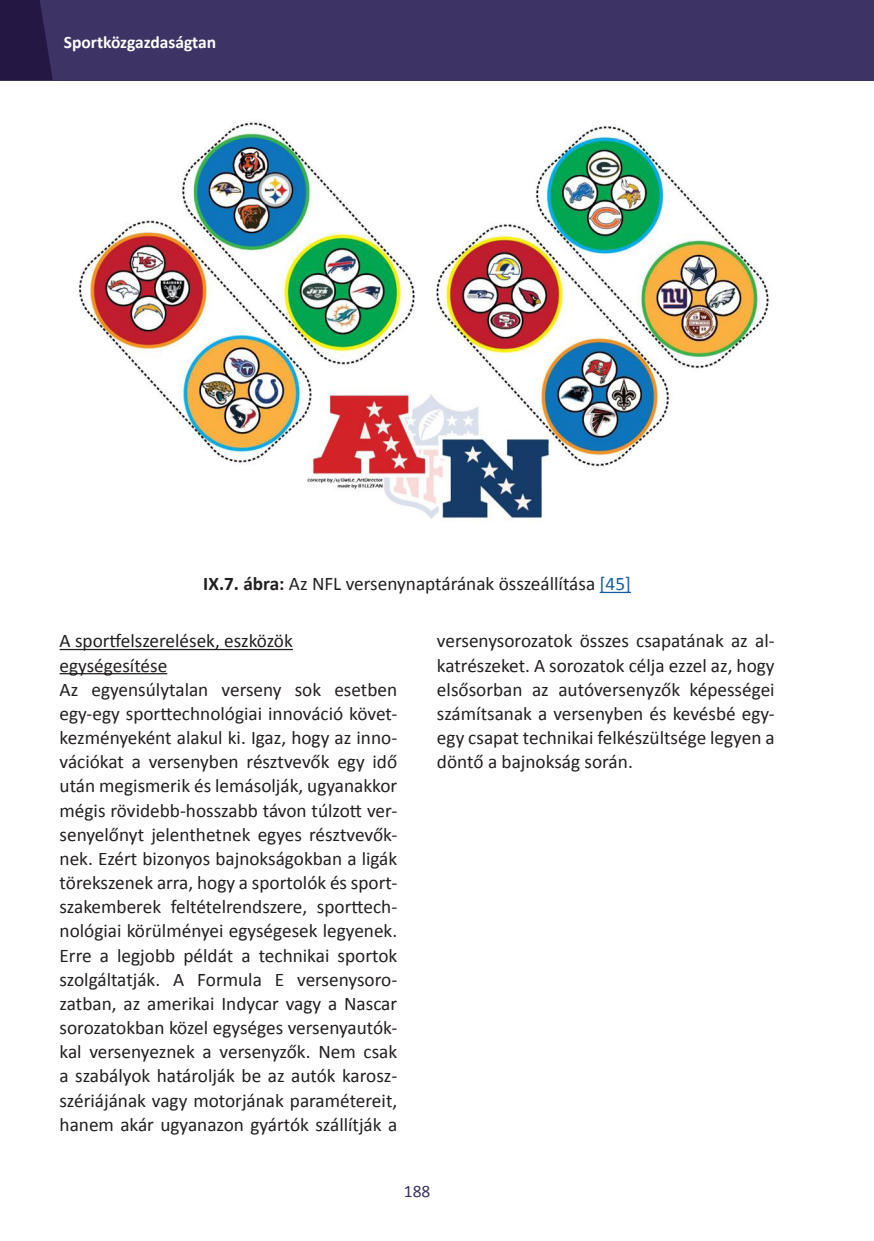
<style>
.page{position:relative;width:874px;height:1241px;background:#fff}
.page>*{position:absolute;margin:0;border:0;box-sizing:border-box;transform-origin:0 0}
.t1{font:19.25px/24.2px "Calibri";color:#231f20;text-align:justify}
.t2{font:700 17.5px "Calibri";color:#fff}
.t3{font:17.5px "Calibri";color:#3e3365}
.s1{font-weight:700}
.s2{color:#175d9e}
</style>
<div class="page">
<div style="left:0;top:0;width:873px;height:81px;background:#3e3365"></div>
<svg style="left:0;top:0;width:53px;height:80px;background:#281a47"></svg>
<hr style="left:60px;top:648px;width:233px;height:2px;background:#231f20">
<hr style="left:60px;top:673px;width:107px;height:1px;background:#231f20">
<img style="left:79px;top:122px;width:690px;height:399px">
<hr style="left:599px;top:591px;width:31px;height:2px;background:#175d9e">
<p class="t2" style="left:64px;top:30px;width:154px">Sportközgazdaságtan</p>
<p class="t1" style="left:203px;top:571px;width:429px"><span class="s1">IX.7. ábra:</span> Az NFL versenynaptárának összeállítása <span class="s2">[45]</span></p>
<p class="t1" style="left:60px;top:628px;width:235px">A sportfelszerelések, eszközök</p>
<p class="t1" style="left:60px;top:652px;width:109px">egységesítése</p>
<p class="t1" style="left:60px;top:676px;width:339px">Az egyensúlytalan verseny sok esetben egy-egy sporttechnológiai innováció követ&shy;kezményeként alakul ki. Igaz, hogy az inno&shy;vációkat a versenyben résztvevők egy idő után megismerik és lemásolják, ugyanakkor mégis rövidebb-hosszabb távon túlzott ver&shy;senyelőnyt jelenthetnek egyes résztvevők&shy;nek. Ezért bizonyos bajnokságokban a ligák törekszenek arra, hogy a sportolók és sport&shy;szakemberek feltételrendszere, sporttech&shy;nológiai körülményei egységesek legyenek.<br>Erre a legjobb példát a technikai sportok szolgáltatják. A Formula E versenysoro&shy;zatban, az amerikai Indycar vagy a Nascar sorozatokban közel egységes versenyautók&shy;kal versenyeznek a versenyzők. Nem csak a szabályok határolják be az autók karos - szériájának vagy motorjának paramétereit, hanem akár ugyanazon gyártók szállítják a</p>
<p class="t1" style="left:437px;top:628px;width:339px">versenysorozatok összes csapatának az al&shy;katrészeket. A sorozatok célja ezzel az, hogy elsősorban az autóversenyzők képességei számítsanak a versenyben és kevésbé egy&shy;egy csapat technikai felkészültsége legyen a döntő a bajnokság során.</p>
<p class="t3" style="left:403px;top:1178px;width:28px">188</p>
</div>
